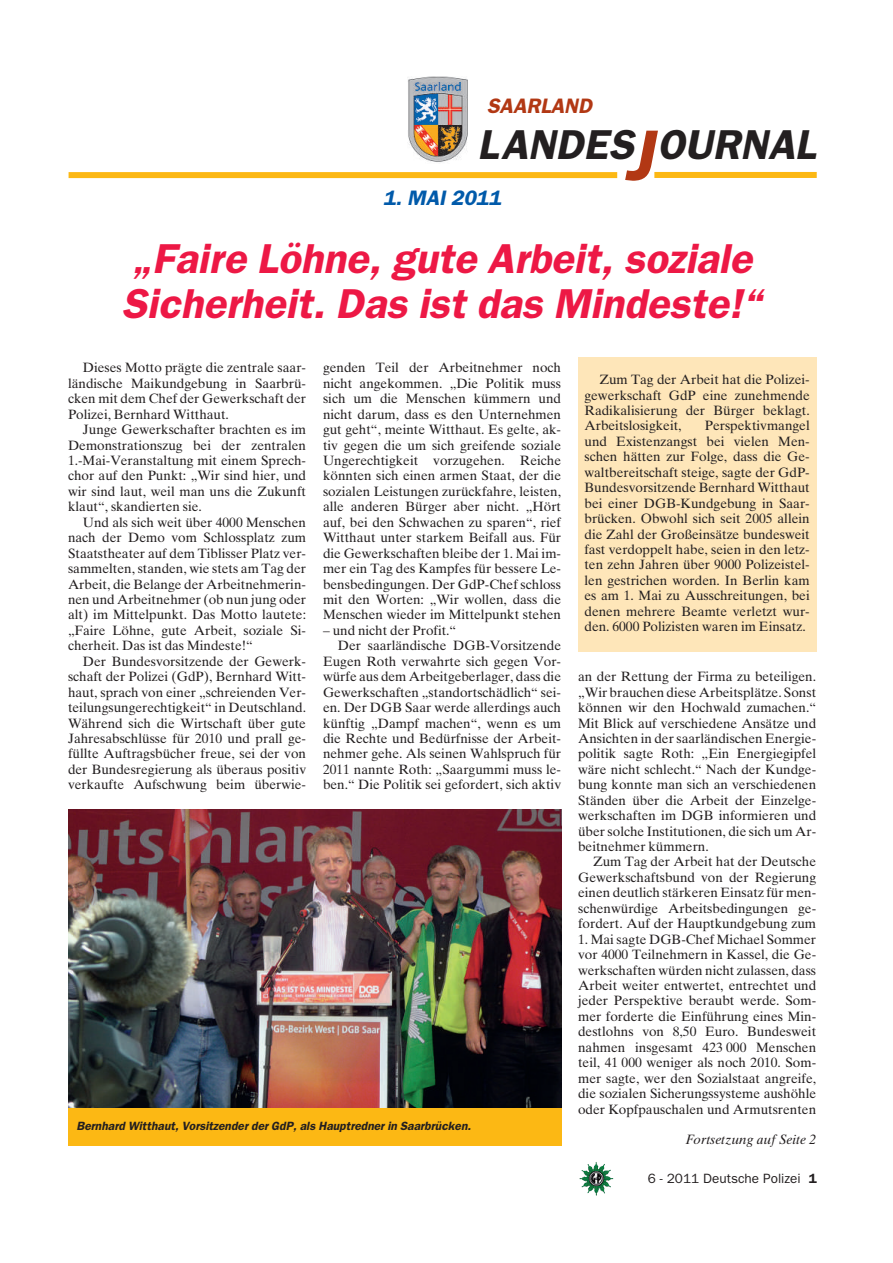
<style>
.page{position:relative;width:893px;height:1263px;background:#fff}
.page>*{position:absolute;margin:0;border:0;box-sizing:border-box;transform-origin:0 0}
.t1{font:42px/45px "Franklin Gothic Demi Oblique OV YNMIAB";color:#ed1845}
.t2{font:42px "Franklin Gothic Demi Oblique OV YNMIAB";color:#231f20}
.t3{font:21px "Franklin Gothic Demi Oblique OV YNMIAB";color:#015aaa}
.t4{font:21px "Franklin Gothic Demi Oblique OV YNMIAB";color:#b23814}
.t5{font:13.5px/15.5px "Times Ten Roman OV TNMIAB";color:#231f20;text-align:justify}
.t6{font:13.5px "Franklin Gothic Book OV WNMIAB";color:#231f20}
.t7{font:13.5px "Times Ten Italic OV SNMIAB";color:#231f20}
.t8{font:12px "Franklin Gothic Demi Oblique OV YNMIAB";color:#231f20}
.s1{font-size:72px;color:#b23814}
.s2{font-family:"Franklin Gothic Demi OV VNMIAB"}
</style>
<div class="page">
<img style="left:581px;top:1164px;width:32px;height:32px">
<img style="left:408px;top:76px;width:60px;height:86px">
<div style="left:69px;top:172px;width:548px;height:6px;background:#fcb814"></div>
<div style="left:654px;top:172px;width:163px;height:6px;background:#fcb814"></div>
<div style="left:578px;top:357px;width:238px;height:295px;background:#fee6b9"></div>
<img style="left:68px;top:810px;width:493px;height:298px">
<div style="left:68px;top:1108px;width:493px;height:38px;background:#fcb814"></div>
<h2 class="t4" style="left:487px;top:98px;width:106px">SAARLAND</h2>
<h1 class="t2" style="left:477px;top:129px;width:340px">LANDES<span class="s1">J</span>OURNAL</h1>
<h2 class="t3" style="left:383px;top:190px;width:120px">1. MAI 2011</h2>
<h1 class="t1" style="left:122px;top:239px;width:642px">„Faire Löhne, gute Arbeit, soziale<br>Sicherheit. Das ist das Mindeste!“</h1>
<p class="t5" style="left:68px;top:361px;width:240px;text-indent:15px">Dieses Motto prägte die zentrale saar&shy;ländische Maikundgebung in Saarbrü&shy;cken mit dem Chef der Gewerkschaft der Polizei, Bernhard Witthaut.</p>
<p class="t5" style="left:68px;top:423px;width:240px;text-indent:15px">Junge Gewerkschafter brachten es im Demonstrationszug bei der zentralen 1.-Mai-Veranstaltung mit einem Sprech&shy;chor auf den Punkt: „Wir sind hier, und wir sind laut, weil man uns die Zukunft klaut“, skandierten sie.</p>
<p class="t5" style="left:68px;top:516px;width:240px;text-indent:15px">Und als sich weit über 4000 Menschen nach der Demo vom Schlossplatz zum Staatstheater auf dem Tiblisser Platz ver&shy;sammelten, standen, wie stets am Tag der Arbeit, die Belange der Arbeitnehmerin&shy;nen und Arbeitnehmer (ob nun jung oder alt) im Mittelpunkt. Das Motto lautete: „Faire Löhne, gute Arbeit, soziale Si&shy;cherheit. Das ist das Mindeste!“</p>
<p class="t5" style="left:68px;top:655px;width:240px;text-indent:15px">Der Bundesvorsitzende der Gewerk&shy;schaft der Polizei (GdP), Bernhard Witt&shy;haut, sprach von einer „schreienden Ver&shy;teilungsungerechtigkeit“ in Deutschland.<br>Während sich die Wirtschaft über gute Jahresabschlüsse für 2010 und prall ge&shy;füllte Auftragsbücher freue, sei der von der Bundesregierung als überaus positiv verkaufte Aufschwung beim überwie-</p>
<p class="t5" style="left:323px;top:361px;width:240px">genden Teil der Arbeitnehmer noch nicht angekommen. „Die Politik muss sich um die Menschen kümmern und nicht darum, dass es den Unternehmen gut geht“, meinte Witthaut. Es gelte, ak&shy;tiv gegen die um sich greifende soziale Ungerechtigkeit vorzugehen. Reiche könnten sich einen armen Staat, der die sozialen Leistungen zurückfahre, leisten, alle anderen Bürger aber nicht. „Hört auf, bei den Schwachen zu sparen“, rief Witthaut unter starkem Beifall aus. Für die Gewerkschaften bleibe der 1. Mai im&shy;mer ein Tag des Kampfes für bessere Le&shy;bensbedingungen. Der GdP-Chef schloss mit den Worten: „Wir wollen, dass die Menschen wieder im Mittelpunkt stehen</p>
<p class="t5" style="left:323px;top:624px;width:135px">– und nicht der Profit.“</p>
<p class="t5" style="left:338px;top:639px;width:225px">Der saarländische DGB-Vorsitzende</p>
<p class="t5" style="left:323px;top:655px;width:240px">Eugen Roth verwahrte sich gegen Vor-</p>
<p class="t5" style="left:323px;top:670px;width:240px">würfe aus dem Arbeitgeberlager, dass die</p>
<p class="t5" style="left:323px;top:686px;width:240px">Gewerkschaften „standortschädlich“ sei-</p>
<p class="t5" style="left:323px;top:701px;width:240px">en. Der DGB Saar werde allerdings auch</p>
<p class="t5" style="left:323px;top:717px;width:240px">künftig „Dampf machen“, wenn es um</p>
<p class="t5" style="left:323px;top:732px;width:240px">die Rechte und Bedürfnisse der Arbeit-</p>
<p class="t5" style="left:323px;top:747px;width:240px">nehmer gehe. Als seinen Wahlspruch für</p>
<p class="t5" style="left:323px;top:763px;width:240px">2011 nannte Roth: „Saargummi muss le-</p>
<p class="t5" style="left:323px;top:778px;width:240px">ben.“ Die Politik sei gefordert, sich aktiv</p>
<p class="t8" style="left:77px;top:1121px;width:396px">Bernhard Witthaut, Vorsitzender der GdP, als Hauptredner in Saarbrücken.</p>
<p class="t5" style="left:584px;top:373px;width:227px;text-indent:15px">Zum Tag der Arbeit hat die Polizei&shy;gewerkschaft GdP eine zunehmende Radikalisierung der Bürger beklagt.<br>Arbeitslosigkeit,</p>
<p class="t5" style="left:584px;top:420px;width:227px;text-indent:120px">Perspektivmangel und Existenzangst bei vielen Men&shy;schen hätten zur Folge, dass die Ge&shy;waltbereitschaft steige, sagte der GdP-Bundesvorsitzende Bernhard Witthaut bei einer DGB-Kundgebung in Saar&shy;brücken. Obwohl sich seit 2005 allein die Zahl der Großeinsätze bundesweit fast verdoppelt habe, seien in den letz&shy;ten zehn Jahren über 9000 Polizeistel&shy;len gestrichen worden. In Berlin kam es am 1. Mai zu Ausschreitungen, bei denen mehrere Beamte verletzt wur&shy;den. 6000 Polizisten waren im Einsatz.</p>
<p class="t5" style="left:578px;top:670px;width:240px">an der Rettung der Firma zu beteiligen. „Wir brauchen diese Arbeitsplätze. Sonst können wir den Hochwald zumachen.“ Mit Blick auf verschiedene Ansätze und Ansichten in der saarländischen Energie&shy;politik sagte Roth: „Ein Energiegipfel wäre nicht schlecht.“ Nach der Kundge&shy;bung konnte man sich an verschiedenen Ständen über die Arbeit der Einzelge&shy;werkschaften im DGB informieren und über solche Institutionen, die sich um Ar&shy;beitnehmer kümmern.</p>
<p class="t5" style="left:578px;top:856px;width:240px;text-indent:15px">Zum Tag der Arbeit hat der Deutsche Gewerkschaftsbund von der Regierung einen deutlich stärkeren Einsatz für men&shy;schenwürdige Arbeitsbedingungen ge&shy;fordert. Auf der Hauptkundgebung zum</p>
<p class="t5" style="left:578px;top:933px;width:240px">1. Mai sagte DGB-Chef Michael Sommer vor 4000 Teilnehmern in Kassel, die Ge&shy;werkschaften würden nicht zulassen, dass Arbeit weiter entwertet, entrechtet und jeder Perspektive beraubt werde. Som&shy;mer forderte die Einführung eines Min&shy;destlohns von 8,50 Euro. Bundesweit nahmen insgesamt 423 000 Menschen teil, 41 000 weniger als noch 2010. Som&shy;mer sagte, wer den Sozialstaat angreife, die sozialen Sicherungssysteme aushöhle oder Kopfpauschalen und Armutsrenten</p>
<p class="t7" style="left:685px;top:1135px;width:132px">Fortsetzung auf Seite 2</p>
<p class="t6" style="left:648px;top:1173px;width:171px">6 - 2011 Deutsche Polizei <span class="s2">1</span></p>
</div>
